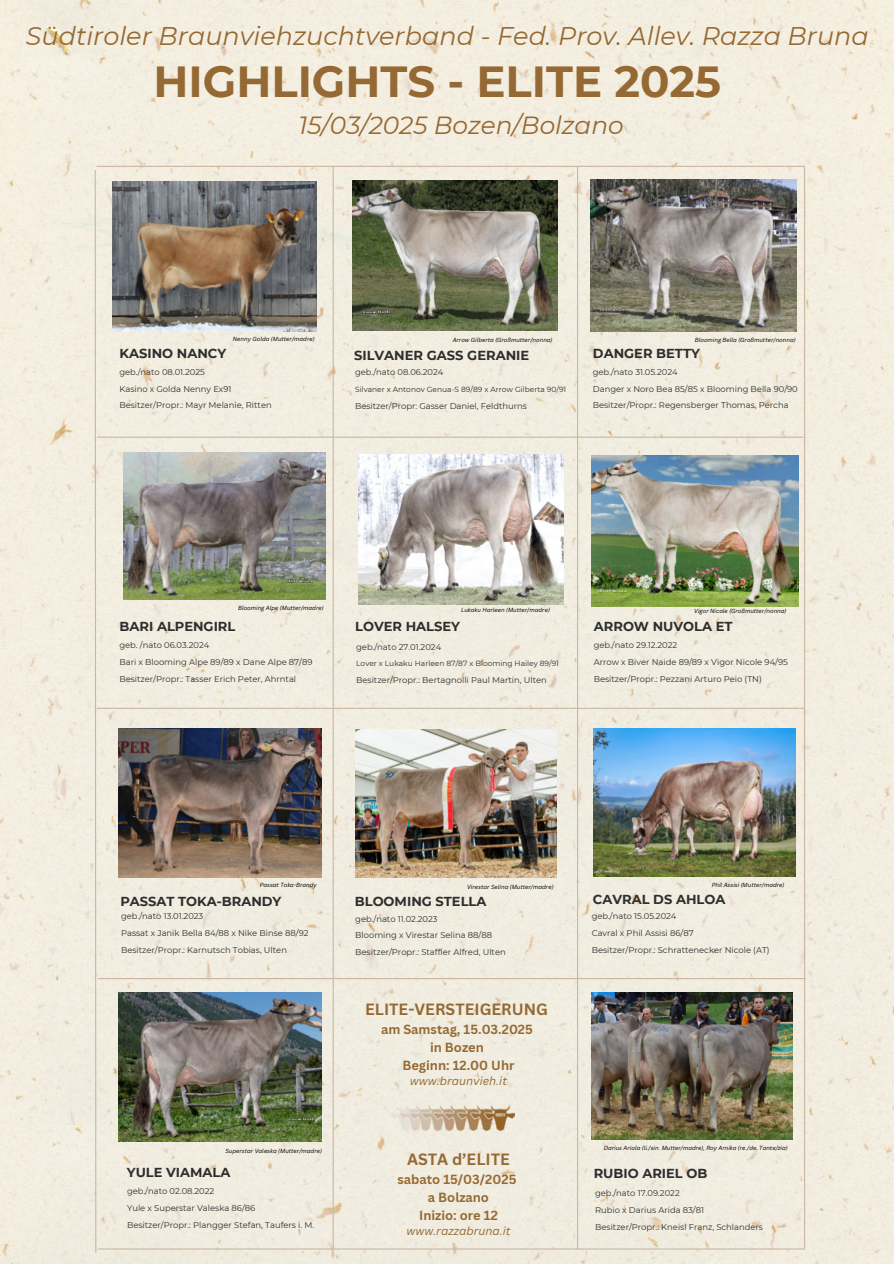
<style>
.page{position:relative;width:894px;height:1264px;background:#fff}
.page>*{position:absolute;margin:0;border:0;box-sizing:border-box;transform-origin:0 0}
.t1{font:700 43.35px "Montserrat";color:#956933}
.t2{font:italic 25.5px "Montserrat";color:#956933}
.t3{font:italic 24.75px "Montserrat";color:#956933}
.t4{font:700 15.9px "Canva Sans";color:#956933}
.t5{font:700 13.05px "Montserrat";color:#2e2e2e}
.t6{font:700 12.9px/18px "Canva Sans";color:#956933;text-align:center}
.t7{font:italic 11.4px "Canva Sans";color:#956933}
.t8{font:8.4px/16.8px "Montserrat";color:#2e2e2e}
.t9{font:7.5px "Montserrat";color:#2e2e2e}
.t10{font:italic 5.85px "Canva Sans";color:#000}
</style>
<div class="page">
<div style="left:0;top:0;width:893px;height:1263px;background:#f2ede0"></div>
<hr style="left:96px;top:166px;width:708px;height:1px;background:#cab7a2">
<hr style="left:332px;top:166px;width:2px;height:1083px;background:#cab7a2">
<hr style="left:577px;top:166px;width:1px;height:1082px;background:#cab7a2">
<hr style="left:97px;top:436px;width:706px;height:2px;background:#cab7a2">
<hr style="left:97px;top:707px;width:707px;height:2px;background:#cab7a2">
<img style="left:591px;top:992px;width:201px;height:147px">
<hr style="left:98px;top:978px;width:707px;height:1px;background:#cab7a2">
<hr style="left:98px;top:1248px;width:706px;height:1px;background:#cab7a2">
<svg style="left:94px;top:169px;width:3px;height:1084px"></svg>
<hr style="left:803px;top:166px;width:1px;height:1082px;background:#cab7a2">
<img style="left:112px;top:182px;width:204px;height:149px">
<img style="left:352px;top:180px;width:205px;height:151px">
<img style="left:590px;top:180px;width:206px;height:151px">
<img style="left:124px;top:452px;width:201px;height:148px">
<img style="left:359px;top:454px;width:204px;height:150px">
<img style="left:591px;top:455px;width:207px;height:151px">
<img style="left:118px;top:728px;width:204px;height:149px">
<img style="left:355px;top:730px;width:201px;height:147px">
<img style="left:593px;top:728px;width:202px;height:149px">
<img style="left:391px;top:1103px;width:123px;height:37px">
<img style="left:118px;top:992px;width:204px;height:149px">
<h2 class="t2" style="left:26px;top:19px;width:844px">Südtiroler Braunviehzuchtverband - Fed. Prov. Allev. Razza Bruna</h2>
<h1 class="t1" style="left:153px;top:50px;width:569px">HIGHLIGHTS - ELITE 2025</h1>
<h3 class="t3" style="left:298px;top:108px;width:326px">15/03/2025 Bozen/Bolzano</h3>
<p class="t10" style="left:233px;top:335px;width:83px">Nenny Golda (Mutter/madre)</p>
<p class="t10" style="left:452px;top:336px;width:101px">Arrow Gilberta (Großmutter/nonna)</p>
<p class="t10" style="left:694px;top:336px;width:102px">Blooming Bella (Großmutter/nonna)</p>
<h3 class="t5" style="left:119px;top:344px;width:108px">KASINO NANCY</h3>
<p class="t8" style="left:119px;top:363px;width:154px">geb./nato 08.01.2025<br>Kasino x Golda Nenny Ex91<br>Besitzer/Propr.: Mayr Melanie, Ritten</p>
<h3 class="t5" style="left:354px;top:346px;width:177px">SILVANER GASS GERANIE</h3>
<p class="t8" style="left:355px;top:364px;width:90px">geb./nato 08.06.2024</p>
<p class="t9" style="left:355px;top:384px;width:213px">Silvaner x Antonov Genua-S 89/89 x Arrow Gilberta 90/91</p>
<p class="t8" style="left:355px;top:397px;width:173px">Besitzer/Propr: Gasser Daniel, Feldthurns</p>
<h3 class="t5" style="left:592px;top:344px;width:108px">DANGER BETTY</h3>
<p class="t8" style="left:592px;top:363px;width:206px">geb./nato 31.05.2024<br>Danger x Noro Bea 85/85 x Blooming Bella 90/90<br>Besitzer/Propr.: Regensberger Thomas, Percha</p>
<p class="t10" style="left:238px;top:604px;width:87px">Blooming Alpe (Mutter/madre)</p>
<p class="t10" style="left:461px;top:606px;width:90px">Lukaku Harleen (Mutter/madre)</p>
<p class="t10" style="left:694px;top:607px;width:94px">Vigor Nicole (Großmutter/nonna)</p>
<h3 class="t5" style="left:119px;top:617px;width:117px">BARI ALPENGIRL</h3>
<p class="t8" style="left:119px;top:636px;width:194px">geb. /nato 06.03.2024<br>Bari x Blooming Alpe 89/89 x Dane Alpe 87/89<br>Besitzer/Propr.: Tasser Erich Peter, Ahrntal</p>
<h3 class="t5" style="left:355px;top:617px;width:106px">LOVER HALSEY</h3>
<p class="t8" style="left:356px;top:638px;width:86px">geb./nato 27.01.2024</p>
<p class="t9" style="left:356px;top:658px;width:204px">Lover x Lukaku Harleen 87/87 x Blooming Hailey 89/91</p>
<p class="t8" style="left:356px;top:671px;width:192px">Besitzer/Propr.: Bertagnolli Paul Martin, Ulten</p>
<h3 class="t5" style="left:593px;top:617px;width:140px">ARROW NUVOLA ET</h3>
<p class="t8" style="left:593px;top:636px;width:196px">geb./nato 29.12.2022<br>Arrow x Biver Naide 89/89 x Vigor Nicole 94/95<br>Besitzer/Propr.: Pezzani Arturo Peio (TN)</p>
<p class="t10" style="left:259px;top:881px;width:59px">Passat Toka-Brandy</p>
<p class="t10" style="left:467px;top:883px;width:88px">Virestar Selina (Mutter/madre)</p>
<p class="t10" style="left:711px;top:881px;width:74px">Phil Assisi (Mutter/madre)</p>
<h3 class="t5" style="left:120px;top:891px;width:162px">PASSAT TOKA-BRANDY</h3>
<p class="t8" style="left:121px;top:907px;width:189px">geb./nato 13.01.2023<br>Passat x Janik Bella 84/88 x Nike Binse 88/92<br>Besitzer/Propr.: Karnutsch Tobias, Ulten</p>
<p class="t10" style="left:225px;top:1147px;width:98px">Superstar Valeska (Mutter/madre)</p>
<h3 class="t5" style="left:127px;top:1163px;width:105px">YULE VIAMALA</h3>
<p class="t8" style="left:127px;top:1182px;width:189px">geb./nato 02.08.2022<br>Yule x Superstar Valeska 86/86<br>Besitzer/Propr.: Plangger Stefan, Taufers i. M.</p>
<h3 class="t5" style="left:355px;top:891px;width:133px">BLOOMING STELLA</h3>
<p class="t8" style="left:355px;top:909px;width:152px">geb./nato 11.02.2023<br>Blooming x Virestar Selina 88/88<br>Besitzer/Propr.: Staffler Alfred, Ulten</p>
<h3 class="t4" style="left:365px;top:999px;width:184px">ELITE-VERSTEIGERUNG</h3>
<h3 class="t6" style="left:381px;top:1020px;width:153px">am Samstag, 15.03.2025 in Bozen<br>Beginn: 12.00 Uhr</h3>
<h3 class="t7" style="left:410px;top:1074px;width:98px">www.braunvieh.it</h3>
<h3 class="t4" style="left:407px;top:1149px;width:104px">ASTA d’ELITE</h3>
<h3 class="t6" style="left:397px;top:1170px;width:120px">sabato 15/03/2025 a Bolzano<br>Inizio: ore 12</h3>
<h3 class="t7" style="left:406px;top:1224px;width:105px">www.razzabruna.it</h3>
<h3 class="t5" style="left:592px;top:890px;width:134px">CAVRAL DS AHLOA</h3>
<p class="t8" style="left:591px;top:907px;width:179px">geb./nato 15.05.2024<br>Cavral x Phil Assisi 86/87<br>Besitzer/Propr.: Schrattenecker Nicole (AT)</p>
<p class="t10" style="left:603px;top:1144px;width:185px">Darius Ariola (li./sin. Mutter/madre), Roy Arnika (re./de. Tante/zia)</p>
<h3 class="t5" style="left:593px;top:1164px;width:115px">RUBIO ARIEL OB</h3>
<p class="t8" style="left:595px;top:1184px;width:169px">geb./nato 17.09.2022<br>Rubio x Darius Arida 83/81<br>Besitzer/Propr.: Kneisl Franz, Schlanders</p>
</div>
